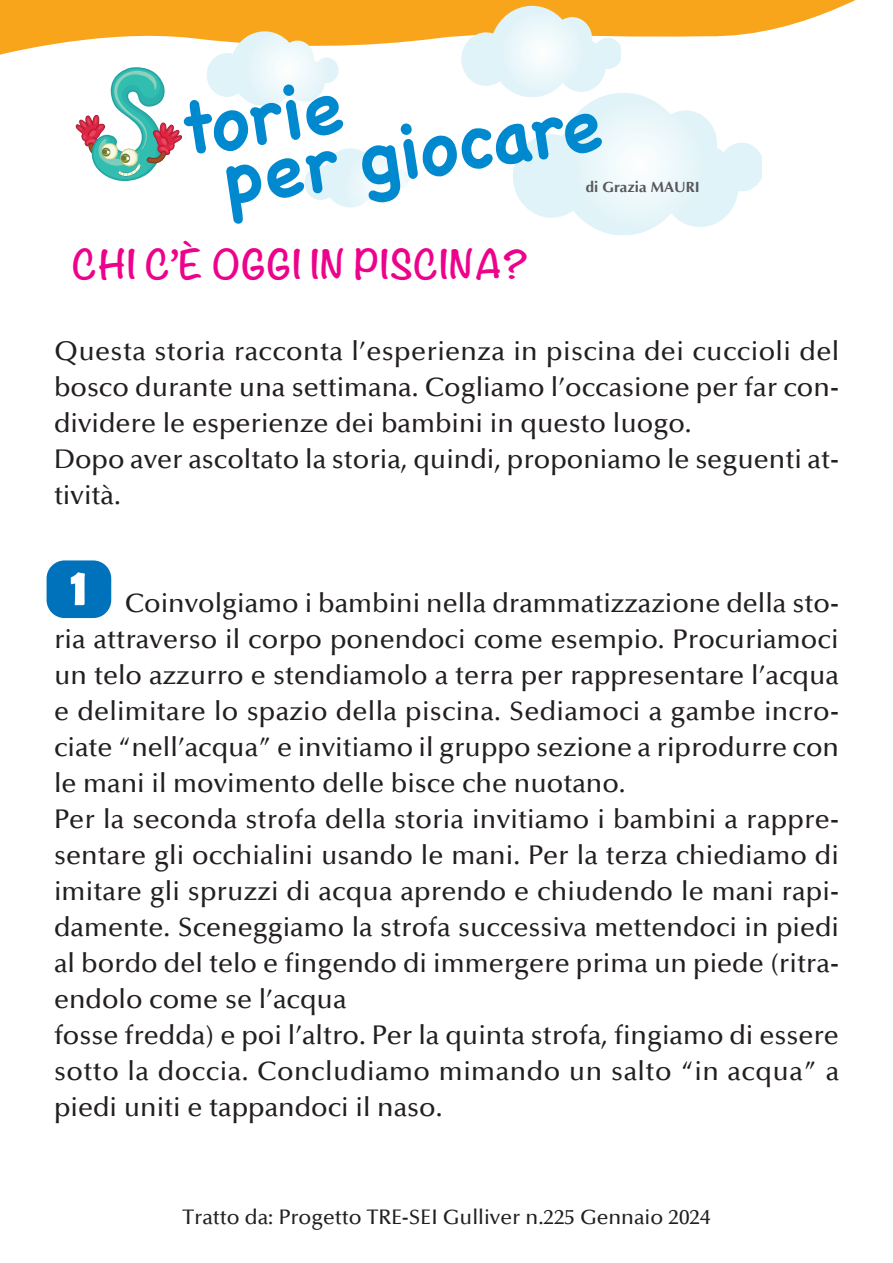
<style>
.page{position:relative;width:893px;height:1263px;background:#fff}
.page>*{position:absolute;margin:0;border:0;box-sizing:border-box;transform-origin:0 0}
.t1{font:700 72px/57.3px "Chalkboard";color:#0089cf}
.t2{font:700 53.25px "Berlin Sans FB Demi";color:#fff}
.titolo{font:700 36px "Noteworthy";letter-spacing:.02em;color:#ed028c}
.Percorso_20_21{font:500 27px/36px "Optima";color:#231f20;text-align:justify}
.t3{font:500 21px "Optima";color:#231f20}
.t4{font:700 15px "Optima";color:#57585a}
</style>
<div class="page">
<svg style="left:0;top:0;width:856px;height:55px"></svg>
<svg style="left:206px;top:31px;width:133px;height:75px"></svg>
<svg style="left:304px;top:148px;width:105px;height:60px"></svg>
<svg style="left:75px;top:67px;width:107px;height:114px"></svg>
<svg style="left:461px;top:6px;width:301px;height:229px"></svg>
<div style="left:47px;top:560px;width:64px;height:58px;background:#0072bc;border-radius:18px"></div>
<h1 class="t1" style="left:210px;top:96px;width:382px;text-indent:-35px;rotate:-9deg">torie<br>per giocare</h1>
<p class="t4" style="left:586px;top:178px;width:116px">di Grazia MAURI</p>
<p class="titolo" style="left:72px;top:233px;width:458px">CHI C’È OGGI IN PISCINA?</p>
<p class="Percorso_20_21" style="left:54px;top:334px;width:787px">Questa storia racconta l’esperienza in piscina dei cuccioli del bosco durante una settimana. Cogliamo l’occasione per far con&shy;dividere le esperienze dei bambini in questo luogo.</p>
<p class="Percorso_20_21" style="left:54px;top:442px;width:786px">Dopo aver ascoltato la storia, quindi, proponiamo le seguenti at&shy;tività.</p>
<h2 class="t2" style="left:70px;top:556px;width:19px">1</h2>
<p class="Percorso_20_21" style="left:54px;top:586px;width:786px;text-indent:71px">Coinvolgiamo i bambini nella drammatizzazione della sto&shy;ria attraverso il corpo ponendoci come esempio. Procuriamoci un telo azzurro e stendiamolo a terra per rappresentare l’acqua e delimitare lo spazio della piscina. Sediamoci a gambe incro&shy;ciate “nell’acqua” e invitiamo il gruppo sezione a riprodurre con le mani il movimento delle bisce che nuotano.</p>
<p class="Percorso_20_21" style="left:54px;top:802px;width:786px">Per la seconda strofa della storia invitiamo i bambini a rappre&shy;sentare gli occhialini usando le mani. Per la terza chiediamo di imitare gli spruzzi di acqua aprendo e chiudendo le mani rapi&shy;damente. Sceneggiamo la strofa successiva mettendoci in piedi al bordo del telo e fingendo di immergere prima un piede (ritra&shy;endolo come se l’acqua</p>
<p class="Percorso_20_21" style="left:54px;top:1018px;width:787px">fosse fredda) e poi l’altro. Per la quinta strofa, fingiamo di essere sotto la doccia. Concludiamo mimando un salto “in acqua” a piedi uniti e tappandoci il naso.</p>
<p class="t3" style="left:182px;top:1205px;width:529px">Tratto da: Progetto TRE-SEI Gulliver n.225 Gennaio 2024</p>
</div>
